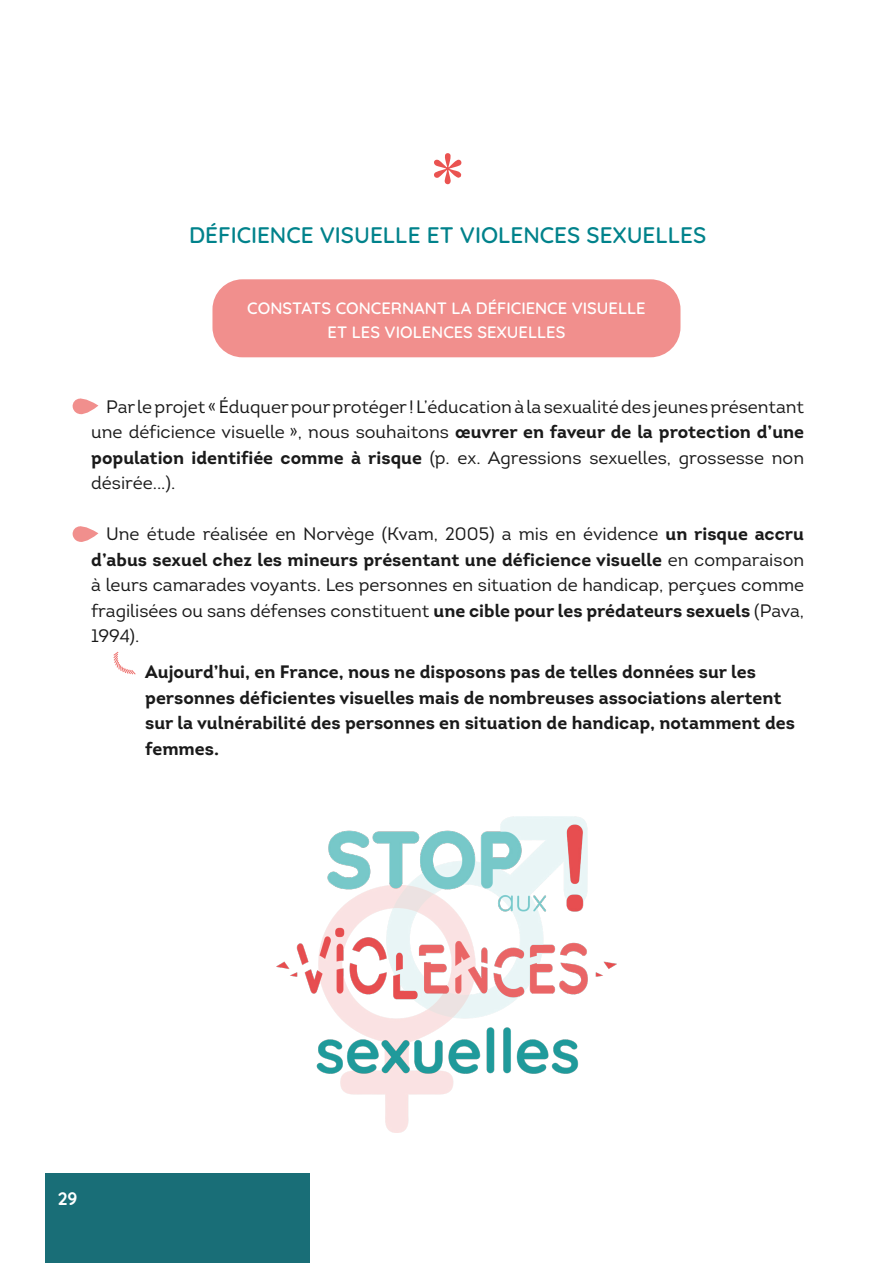
<style>
.page{position:relative;width:893px;height:1263px;background:#fff}
.page>*{position:absolute;margin:0;border:0;box-sizing:border-box;transform-origin:0 0}
.Sous-titre_h2{font:600 22.5px "Quicksand";color:#00828b}
.t1{font:18px/25.5px "Intro";color:#1a1a1a;text-align:justify}
.t2{font:700 18px/25.5px "Intro";color:#1a1a1a}
.t3{font:700 18px "Quicksand";color:#fff}
.t4{font:600 16.5px/24px "Quicksand";color:#fff;text-align:center}
.s1{font-weight:700}
</style>
<div class="page">
<div style="left:45px;top:1174px;width:265px;height:89px;background:#196e77"></div>
<svg style="left:72px;top:398px;width:26px;height:17px"></svg>
<svg style="left:434px;top:153px;width:28px;height:31px"></svg>
<div style="left:212px;top:279px;width:468px;height:78px;background:#f18f8d;border-radius:30px"></div>
<svg style="left:113px;top:651px;width:23px;height:24px"></svg>
<svg style="left:72px;top:526px;width:26px;height:16px"></svg>
<img style="left:276px;top:816px;width:341px;height:316px">
<h2 class="Sous-titre_h2" style="left:189px;top:218px;width:519px">DÉFICIENCE VISUELLE ET VIOLENCES SEXUELLES</h2>
<p class="t4" style="left:247px;top:294px;width:400px">CONSTATS CONCERNANT LA DÉFICIENCE VISUELLE<br>ET LES VIOLENCES SEXUELLES</p>
<p class="t1" style="left:91px;top:394px;width:714px;text-indent:15px">Par le projet « Éduquer pour protéger ! L’éducation à la sexualité des jeunes présentant une déficience visuelle », nous souhaitons <span class="s1">œuvrer en faveur de la protection d’une population identifiée comme à risque</span> (p. ex. Agressions sexuelles, grossesse non désirée...).</p>
<p class="t1" style="left:91px;top:521px;width:714px;text-indent:15px">Une étude réalisée en Norvège (Kvam, 2005) a mis en évidence <span class="s1">un risque accru d’abus sexuel chez les mineurs présentant une déficience visuelle</span> en comparaison à leurs camarades voyants. Les personnes en situation de handicap, perçues comme fragilisées ou sans défenses constituent <span class="s1">une cible pour les prédateurs sexuels</span> (Pava, 1994).</p>
<p class="t2" style="left:145px;top:659px;width:651px">Aujourd’hui, en France, nous ne disposons pas de telles données sur les personnes déficientes visuelles mais de nombreuses associations alertent sur la vulnérabilité des personnes en situation de handicap, notamment des femmes.</p>
<p class="t3" style="left:58px;top:1184px;width:21px">29</p>
</div>
